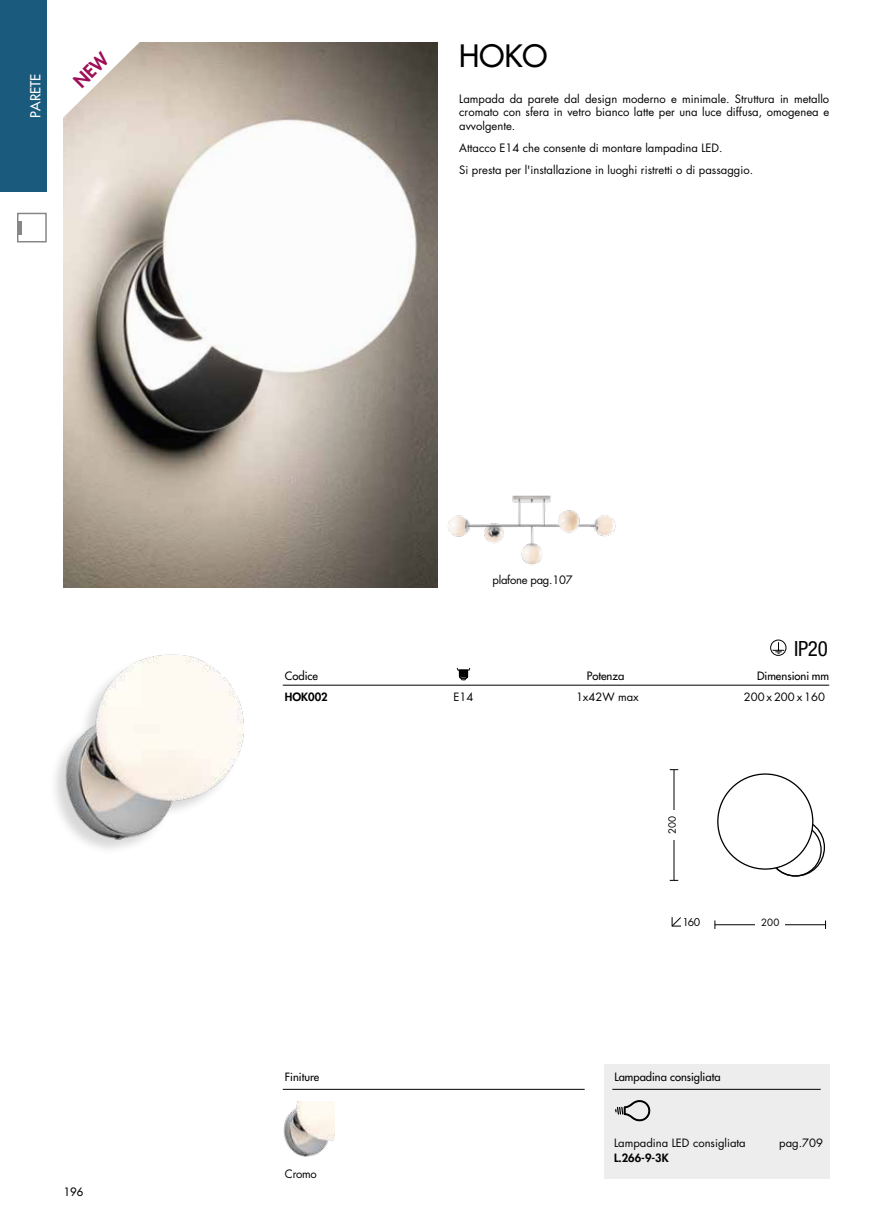
<style>
.page{position:relative;width:893px;height:1221px;background:#fff}
.page>*{position:absolute;margin:0;border:0;box-sizing:border-box;transform-origin:0 0}
.t1{font:500 30px "Futura Std";color:#000}
.t2{font:condensed 21px "Helvetica Neue LT Std";color:#000}
.t3{font:500 13.5px "Futura Std";color:#fff}
.t4{font:11.25px/13.5px "Futura Std";color:#000;text-align:justify}
.t5{font:500 11.25px "Futura Std";color:#000}
.t6{font:11.25px "Futura Std";letter-spacing:-.025em;color:#000}
.t7{font:11.1px "Futura Std";color:#000}
.t8{font:500 11.1px "Futura Std";color:#000}
.t9{font:800 11.1px "Futura Std";color:#000}
.t10{font:10.5px "Futura Std";color:#000}
.t11{font:9.75px "Futura Std";letter-spacing:.015em;color:#000}
</style>
<div class="page">
<hr style="left:18px;top:221px;width:4px;height:14px;background:#878787">
<div style="left:17px;top:213px;width:30px;height:29px;border:2px solid #878787"></div>
<div style="left:0;top:0;width:47px;height:191px;background:#195a7d"></div>
<hr style="left:283px;top:1088px;width:302px;height:1px;background:#000">
<img style="left:64px;top:43px;width:374px;height:544px">
<svg style="left:457px;top:668px;width:13px;height:12px"></svg>
<svg style="left:770px;top:639px;width:16px;height:16px"></svg>
<hr style="left:283px;top:685px;width:546px;height:1px;background:#000">
<img style="left:55px;top:654px;width:189px;height:196px">
<img style="left:283px;top:1101px;width:51px;height:56px">
<hr style="left:715px;top:924px;width:110px;height:1px;background:#000">
<hr style="left:674px;top:769px;width:1px;height:111px;background:#000">
<div style="left:755px;top:918px;width:30px;height:13px;background:#fff"></div>
<div style="left:668px;top:810px;width:12px;height:29px;background:#fff"></div>
<svg style="left:672px;top:917px;width:9px;height:9px"></svg>
<img style="left:448px;top:495px;width:168px;height:70px">
<div style="left:604px;top:1063px;width:225px;height:115px;background:#ededed"></div>
<hr style="left:612px;top:1088px;width:209px;height:1px;background:#000">
<svg style="left:615px;top:1100px;width:35px;height:21px"></svg>
<svg style="left:63px;top:42px;width:77px;height:76px"></svg>
<p class="t3" style="left:27px;top:118px;width:45px;rotate:-90deg">PARETE</p>
<p class="t5" style="left:64px;top:1184px;width:21px">196</p>
<h1 class="t1" style="left:459px;top:37px;width:89px">HOKO</h1>
<p class="t4" style="left:459px;top:92px;width:371px">Lampada da parete dal design moderno e minimale. Struttura in metallo cromato con sfera in vetro bianco latte per una luce diffusa, omogenea e avvolgente.</p>
<p class="t4" style="left:459px;top:137px;width:295px;line-height:22px">Attacco E14 che consente di montare lampadina LED.<br>Si presta per l'installazione in luoghi ristretti o di passaggio.</p>
<p class="t6" style="left:493px;top:572px;width:82px">plafone pag.107</p>
<h2 class="t2" style="left:794px;top:636px;width:35px">IP20</h2>
<p class="t5" style="left:285px;top:669px;width:35px">Codice</p>
<p class="t5" style="left:587px;top:669px;width:39px">Potenza</p>
<p class="t5" style="left:757px;top:669px;width:74px">Dimensioni mm</p>
<p class="t9" style="left:285px;top:689px;width:44px">HOK002</p>
<p class="t7" style="left:454px;top:689px;width:21px">E14</p>
<p class="t7" style="left:576px;top:689px;width:64px">1x42W max</p>
<p class="t7" style="left:744px;top:689px;width:82px">200 x 200 x 160</p>
<p class="t8" style="left:285px;top:1070px;width:36px">Finiture</p>
<p class="t4" style="left:285px;top:1167px;width:33px">Cromo</p>
<p class="t11" style="left:666px;top:834px;width:20px;rotate:-90deg">200</p>
<p class="t10" style="left:682px;top:915px;width:19px">160</p>
<p class="t11" style="left:761px;top:916px;width:20px">200</p>
<p class="t8" style="left:614px;top:1070px;width:108px">Lampadina consigliata</p>
<p class="t7" style="left:614px;top:1135px;width:133px">Lampadina LED consigliata</p>
<p class="t9" style="left:614px;top:1150px;width:56px">L.266-9-3K</p>
<p class="t7" style="left:779px;top:1135px;width:45px">pag.709</p>
</div>
